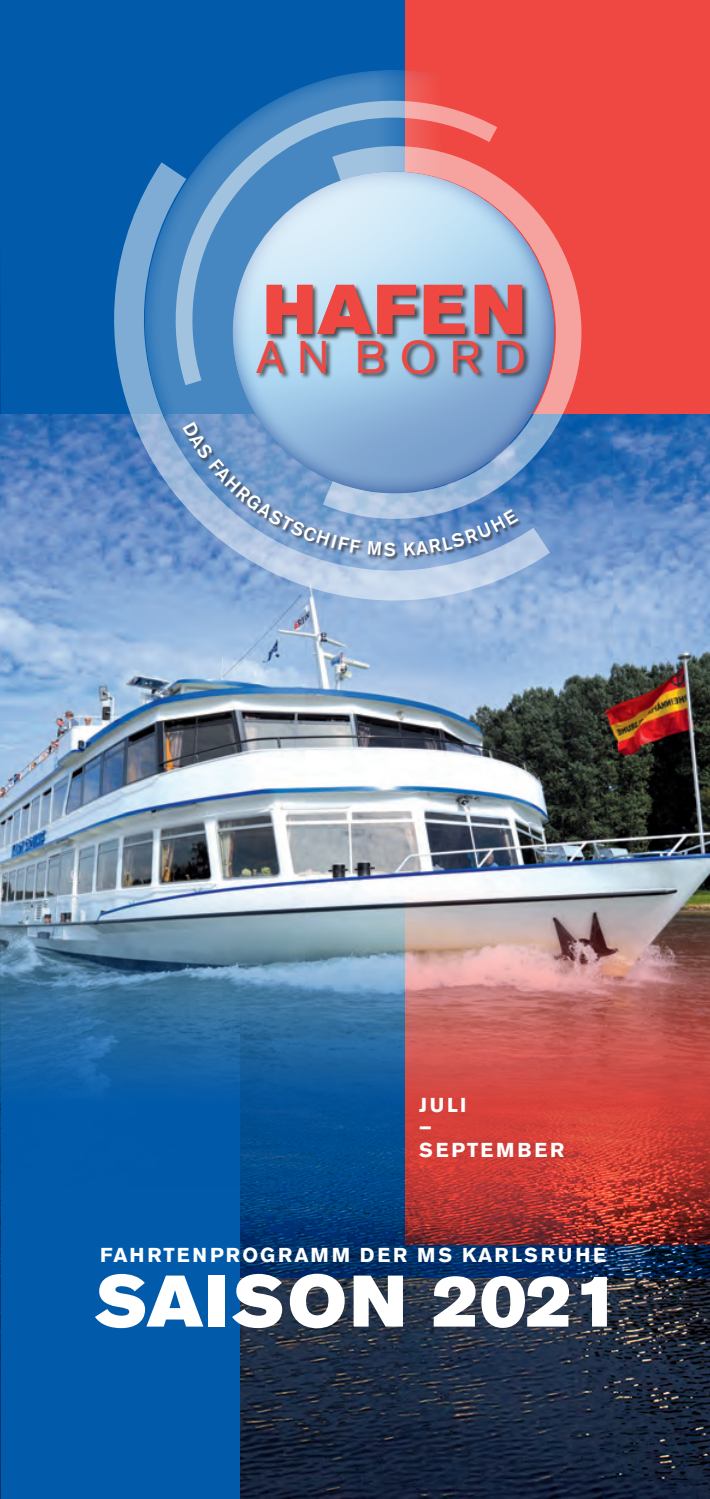
<style>
.page{position:relative;width:710px;height:1499px;background:#fff}
.page>*{position:absolute;margin:0;border:0;box-sizing:border-box;transform-origin:0 0}
.t1{font:72.25px "Akzidenz Grotesk BE Super";letter-spacing:.02em;color:#fff}
.t2{font:69.75px "Akzidenz Grotesk BE Super";letter-spacing:.03em;color:#ef4842}
.t3{font:45.5px "Akzidenz Grotesk BE";letter-spacing:.29em;color:#ef4842}
.t4{font:700 20px/22.5px "Akzidenz Grotesk BE";letter-spacing:.14em;color:#fff}
</style>
<div class="page">
<div style="left:404px;top:0;width:305px;height:1244px;background:#ef4842"></div>
<div style="left:0;top:0;width:404px;height:1499px;background:#015aaa"></div>
<img style="left:0;top:323px;width:1px;height:1176px">
<img style="left:0;top:414px;width:709px;height:774px">
<img style="left:240px;top:1277px;width:469px;height:221px">
<img style="left:240px;top:468px;width:469px;height:809px">
<hr style="left:0;top:1044px;width:1px;height:43px;background:#015aaa">
<svg style="left:111px;top:195px;width:438px;height:405px;background:#7ca4d2"></svg>
<svg style="left:143px;top:66px;width:499px;height:504px"></svg>
<div style="left:229px;top:170px;width:325px;height:212px;background:#fff;opacity:.75"></div>
<div style="left:229px;top:205px;width:325px;height:290px;background:#253f8e;opacity:.37"></div>
<div style="left:182px;top:422px;width:339px;height:139px;background:#231f20;opacity:.67"></div>
<div style="left:265px;top:284px;width:263px;height:57px;background:#231f20;opacity:.75"></div>
<div style="left:255px;top:339px;width:274px;height:42px;background:#231f20;opacity:.75"></div>
<svg style="left:182px;top:422px;width:178px;height:131px;background:#7ea0cb"></svg>
<svg style="left:367px;top:541px;width:28px;height:15px"></svg>
<svg style="left:404px;top:509px;width:114px;height:46px;background:#698cbc"></svg>
<h2 class="t2" style="left:263px;top:269px;width:263px">HAFEN</h2>
<h3 class="t3" style="left:255px;top:330px;width:272px">AN BORD</h3>
<p class="t4" style="left:419px;top:1093px;width:147px">JULI<br>–<br>SEPTEMBER</p>
<p class="t4" style="left:100px;top:1243px;width:507px">FAHRTENPROGRAMM DER MS KARLSRUHE</p>
<h1 class="t1" style="left:94px;top:1259px;width:527px">SAISON 2021</h1>
</div>
